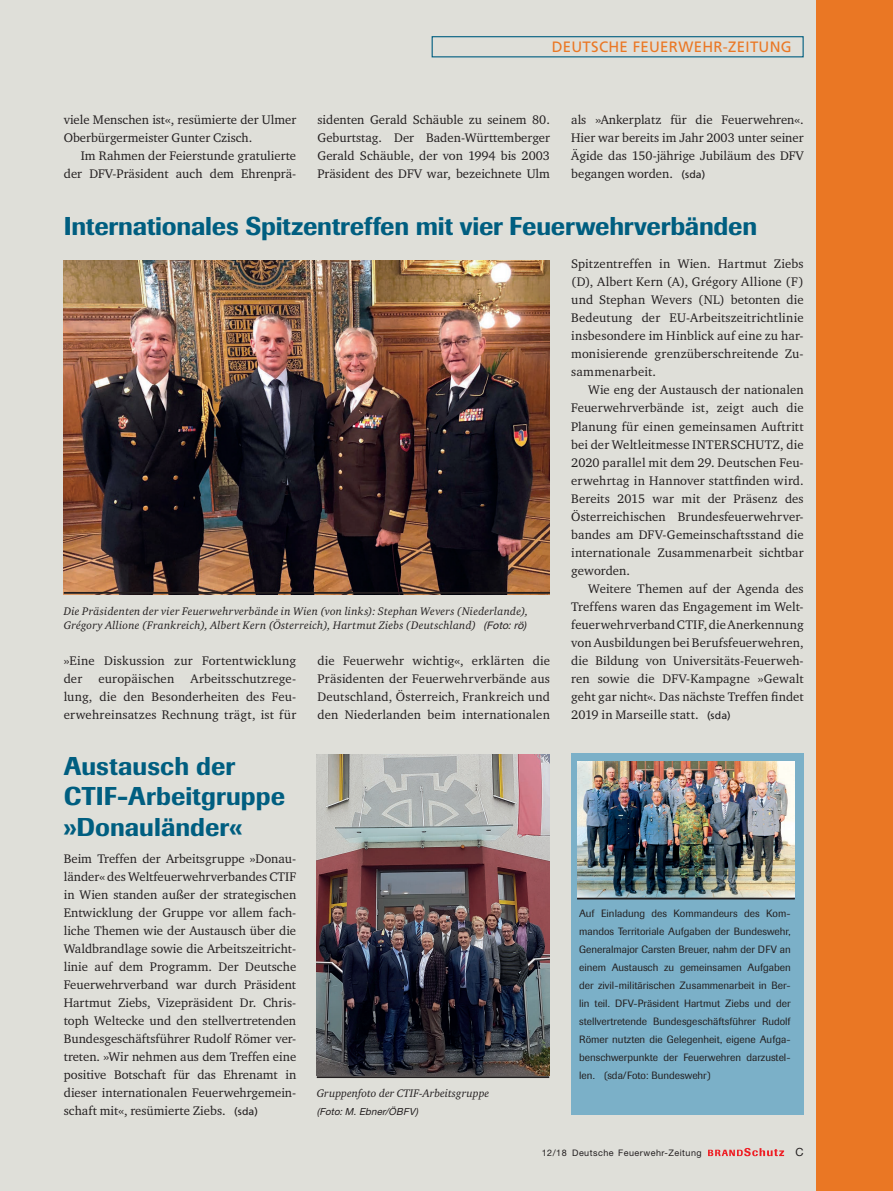
<style>
.page{position:relative;width:893px;height:1191px;background:#dfdfd9}
.page>*{position:absolute;margin:0;border:0;box-sizing:border-box;transform-origin:0 0}
.t1{font:500 25.5px/30.6px "Supersonic BSK";letter-spacing:-.005em;color:#005e80}
.t2{font:15px "Frutiger LT";letter-spacing:.02em;color:#ea7724}
.t3{font:12.75px/18px "Charter ITC";color:#231f20;text-align:justify}
.t4{font:italic 11.25px/13.5px "Charter ITC";letter-spacing:.02em;color:#231f20}
.t5{font:11.25px "Helvetica Neue LT";color:#231f20}
.t6{font:10.5px/18px "Supersonic BSK";color:#231f20;text-align:justify}
.t7{font:italic 9.75px "Helvetica Neue LT";color:#231f20}
.t8{font:9px "Helvetica Neue LT";letter-spacing:.055em;color:#231f20}
.s1{font-family:"Frutiger LT";font-size:10.5px}
.s2{font-family:"Helvetica Neue LT";font-size:10.5px}
</style>
<div class="page">
<div style="left:432px;top:36px;width:372px;height:21px;border:1px solid #005e80"></div>
<svg style="left:708px;top:1148px;width:76px;height:8px"></svg>
<div style="left:816px;top:0;width:77px;height:1191px;background:#ea7724"></div>
<div style="left:571px;top:753px;width:233px;height:361px;background:#7bb0c8"></div>
<img style="left:577px;top:761px;width:218px;height:136px">
<hr style="left:577px;top:897px;width:218px;height:2px;background:#231f20">
<img style="left:64px;top:261px;width:486px;height:331px">
<hr style="left:64px;top:592px;width:486px;height:2px;background:#231f20">
<img style="left:317px;top:754px;width:232px;height:321px">
<hr style="left:317px;top:1076px;width:232px;height:2px;background:#231f20">
<svg style="left:446px;top:916px;width:3px;height:5px"></svg>
<p class="t2" style="left:552px;top:38px;width:242px">DEUTSCHE FEUERWEHR-ZEITUNG</p>
<p class="t3" style="left:317px;top:111px;width:234px">sidenten Gerald Schäuble zu seinem 80.<br>Geburtstag. Der Baden-Württemberger Gerald Schäuble, der von 1994 bis 2003<br>Präsident des DFV war, bezeichnete Ulm</p>
<p class="t3" style="left:571px;top:111px;width:234px">als »Ankerplatz für die Feuerwehren«.<br>Hier war bereits im Jahr 2003 unter seiner Ägide das 150-jährige Jubiläum des DFV begangen worden. <span class="s1">(sda)</span></p>
<h1 class="t1" style="left:64px;top:210px;width:695px">Internationales Spitzentreffen mit vier Feuerwehrverbänden</h1>
<p class="t3" style="left:64px;top:111px;width:234px">viele Menschen ist«, resümierte der Ulmer<br>Oberbürgermeister Gunter Czisch.</p>
<p class="t3" style="left:64px;top:147px;width:234px;text-align:right">Im Rahmen der Feierstunde gratulierte der DFV-Präsident auch dem Ehrenprä-</p>
<p class="t4" style="left:64px;top:604px;width:466px">Die Präsidenten der vier Feuerwehrverbände in Wien (von links): Stephan Wevers (Niederlande),<br>Grégory Allione (Frankreich), Albert Kern (Österreich), Hartmut Ziebs (Deutschland) <span class="s2">(Foto:rö)</span></p>
<p class="t3" style="left:64px;top:651px;width:234px">»Eine Diskussion zur Fortentwicklung der</p>
<p class="t3" style="left:64px;top:669px;width:234px;text-indent:127px">Arbeitsschutzrege&shy;lung, die den Besonderheiten des Feu&shy;erwehreinsatzes Rechnung trägt, ist für</p>
<p class="t3" style="left:98px;top:669px;width:77px">europäischen</p>
<h1 class="t1" style="left:64px;top:750px;width:223px">Austausch der<br>CTIF-Arbeitgruppe »Donauländer«</h1>
<p class="t3" style="left:64px;top:849px;width:234px">Beim Treffen der Arbeitsgruppe »Donau&shy;länder« des Weltfeuerwehrverbandes CTIF in Wien standen außer der strategischen Entwicklung der Gruppe vor allem fach&shy;liche Themen wie der Austausch über die Waldbrandlage sowie die Arbeitszeitricht&shy;linie auf dem Programm. Der Deutsche Feuerwehrverband war durch Präsident Hartmut Ziebs, Vizepräsident Dr. Chris&shy;toph Weltecke und den stellvertretenden Bundesgeschäftsführer Rudolf Römer ver&shy;treten. »Wir nehmen aus dem Treffen eine positive Botschaft für das Ehrenamt in dieser internationalen Feuerwehrgemein&shy;schaft mit«, resümierte Ziebs. <span class="s1">(sda)</span></p>
<p class="t3" style="left:317px;top:651px;width:234px">die Feuerwehr wichtig«, erklärten die Präsidenten der Feuerwehrverbände aus Deutschland, Österreich, Frankreich und den Niederlanden beim internationalen</p>
<p class="t4" style="left:317px;top:1086px;width:174px">Gruppenfoto der CTIF-Arbeitsgruppe</p>
<p class="t7" style="left:317px;top:1105px;width:103px">(Foto:M.Ebner/ÖBFV)</p>
<p class="t3" style="left:571px;top:255px;width:234px">Spitzentreffen in Wien. Hartmut Ziebs (D), Albert Kern (A), Grégory Allione (F) und Stephan Wevers (NL) betonten die Bedeutung der EU-Arbeitszeitrichtlinie insbesondere im Hinblick auf eine zu har&shy;monisierende grenzüberschreitende Zu&shy;sammenarbeit.</p>
<p class="t3" style="left:571px;top:381px;width:234px;text-indent:17px">Wie eng der Austausch der nationalen Feuerwehrverbände ist, zeigt auch die Planung für einen gemeinsamen Auftritt bei der Weltleitmesse INTERSCHUTZ, die 2020 parallel mit dem 29. Deutschen Feu&shy;erwehrtag in Hannover stattfinden wird.<br>Bereits 2015 war mit der Präsenz des Österreichischen Brundesfeuerwehrver&shy;bandes am DFV-Gemeinschaftsstand die internationale Zusammenarbeit sichtbar geworden.</p>
<p class="t3" style="left:571px;top:579px;width:234px;text-indent:17px">Weitere Themen auf der Agenda des Treffens waren das Engagement im Welt&shy;feuerwehrverband CTIF, die Anerkennung von Ausbildungen bei Berufsfeuerwehren, die Bildung von Universitäts-Feuerweh&shy;ren sowie die DFV-Kampagne »Gewalt geht gar nicht«. Das nächste Treffen findet 2019 in Marseille statt. <span class="s1">(sda)</span></p>
<p class="t6" style="left:579px;top:904px;width:213px">Auf Einladung des Kommandeurs des Kom&shy;mandos Territoriale Aufgaben der Bundeswehr, Generalmajor Carsten Breuer, nahm der DFV an einem Austausch zu gemeinsamen Aufgaben der zivil-militärischen Zusammenarbeit in Ber&shy;lin teil. DFV-Präsident Hartmut Ziebs und der stellvertretende Bundesgeschäftsführer Rudolf Römer nutzten die Gelegenheit, eigene Aufga&shy;benschwerpunkte der Feuerwehren darzustel&shy;len. (sda/Foto: Bundeswehr)</p>
<p class="t8" style="left:542px;top:1147px;width:162px">12/18 Deutsche Feuerwehr-Zeitung</p>
<p class="t5" style="left:795px;top:1145px;width:10px">C</p>
</div>
